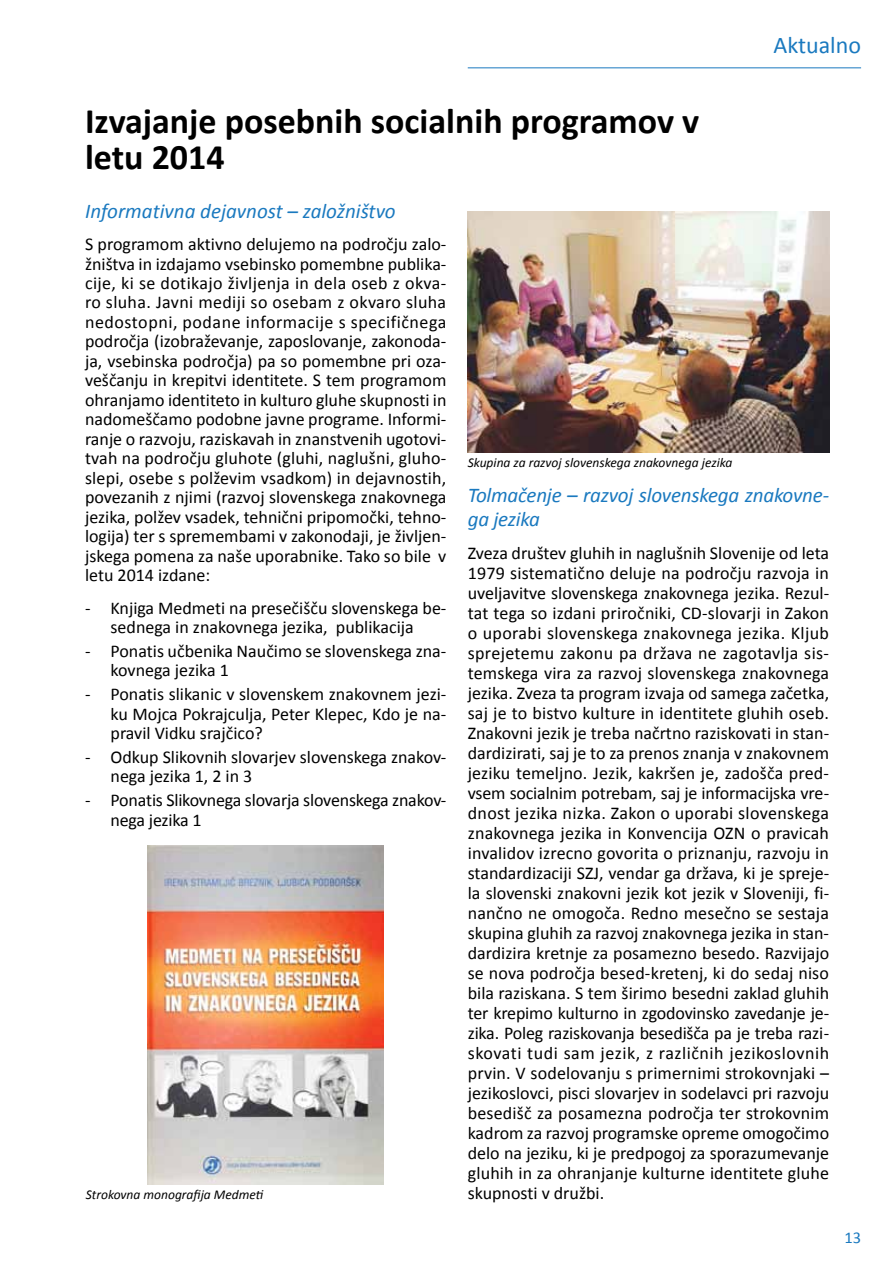
<style>
.page{position:relative;width:893px;height:1263px;background:#fff}
.page>*{position:absolute;margin:0;border:0;box-sizing:border-box;transform-origin:0 0}
.t1{font:700 36px/36px "Calibri";color:#000}
.t2{font:24px "Calibri";color:#1a79bf}
.t3{font:italic 21px/24.5px "Calibri";letter-spacing:-.01em;color:#1a79bf}
.t4{font:18px/20px "Calibri";color:#000;text-align:justify}
.t5{font:16.5px "Calibri";color:#1a79bf}
.t6{font:italic 13.5px "Calibri";color:#000}
</style>
<div class="page">
<hr style="left:468px;top:68px;width:393px;height:1px;background:#1a79bf">
<img style="left:148px;top:845px;width:236px;height:339px">
<img style="left:468px;top:212px;width:361px;height:241px">
<h2 class="t2" style="left:773px;top:30px;width:89px">Aktualno</h2>
<h1 class="t1" style="left:85px;top:103px;width:616px">Izvajanje posebnih socialnih programov v letu 2014</h1>
<p class="t3" style="left:85px;top:198px;width:312px">Informativna dejavnost – založništvo</p>
<p class="t4" style="left:85px;top:234px;width:363px;line-height:19.5px">S programom aktivno delujemo na področju zalo&shy;žništva in izdajamo vsebinsko pomembne publika&shy;cije, ki se dotikajo življenja in dela oseb z okva&shy;ro sluha. Javni mediji so osebam z okvaro sluha nedostopni, podane informacije s specifičnega področja (izobraževanje, zaposlovanje, zakonoda&shy;ja, vsebinska področja) pa so pomembne pri oza&shy;veščanju in krepitvi identitete. S tem programom ohranjamo identiteto in kulturo gluhe skupnosti in nadomeščamo podobne javne programe. Informi&shy;ranje o razvoju, raziskavah in znanstvenih ugotovi&shy;tvah na področju gluhote (gluhi, naglušni, gluho&shy;slepi, osebe s polževim vsadkom) in dejavnostih, povezanih z njimi (razvoj slovenskega znakovnega jezika, polžev vsadek, tehnični pripomočki, tehno&shy;logija) ter s spremembami v zakonodaji, je življen&shy;jskega pomena za naše uporabnike. Tako so bile v letu 2014 izdane:</p>
<p class="t4" style="left:85px;top:598px;width:363px;line-height:19.5px;text-align:center">- Knjiga Medmeti na presečišču slovenskega be&shy;sednega in znakovnega jezika, publikacija</p>
<p class="t4" style="left:111px;top:641px;width:337px;line-height:19.5px;text-indent:-26px">- Ponatis učbenika Naučimo se slovenskega zna&shy;kovnega jezika 1</p>
<p class="t4" style="left:111px;top:684px;width:337px;line-height:19.5px;text-indent:-26px">- Ponatis slikanic v slovenskem znakovnem jezi&shy;ku Mojca Pokrajculja, Peter Klepec, Kdo je na&shy;pravil Vidku srajčico?</p>
<p class="t4" style="left:111px;top:747px;width:337px;line-height:19.5px;text-indent:-26px">- Odkup Slikovnih slovarjev slovenskega znakov&shy;nega jezika 1, 2 in 3</p>
<p class="t4" style="left:111px;top:790px;width:337px;line-height:19.5px;text-indent:-26px">- Ponatis Slikovnega slovarja slovenskega znakov&shy;nega jezika 1</p>
<p class="t6" style="left:468px;top:453px;width:266px">Skupina za razvoj slovenskega znakovnega jezika</p>
<p class="t3" style="left:468px;top:482px;width:363px">Tolmačenje – razvoj slovenskega znakovne&shy;ga jezika</p>
<p class="t4" style="left:468px;top:543px;width:363px">Zveza društev gluhih in naglušnih Slovenije od leta 1979 sistematično deluje na področju razvoja in uveljavitve slovenskega znakovnega jezika. Rezul&shy;tat tega so izdani priročniki, CD-slovarji in Zakon o uporabi slovenskega znakovnega jezika. Kljub sprejetemu zakonu pa država ne zagotavlja sis&shy;temskega vira za razvoj slovenskega znakovnega jezika. Zveza ta program izvaja od samega začetka, saj je to bistvo kulture in identitete gluhih oseb.<br>Znakovni jezik je treba načrtno raziskovati in stan&shy;dardizirati, saj je to za prenos znanja v znakovnem jeziku temeljno. Jezik, kakršen je, zadošča pred&shy;vsem socialnim potrebam, saj je informacijska vre&shy;dnost jezika nizka. Zakon o uporabi slovenskega znakovnega jezika in Konvencija OZN o pravicah invalidov izrecno govorita o priznanju, razvoju in standardizaciji SZJ, vendar ga država, ki je spreje&shy;la slovenski znakovni jezik kot jezik v Sloveniji, fi&shy;nančno ne omogoča. Redno mesečno se sestaja skupina gluhih za razvoj znakovnega jezika in stan&shy;dardizira kretnje za posamezno besedo. Razvijajo se nova področja besed-kretenj, ki do sedaj niso bila raziskana. S tem širimo besedni zaklad gluhih ter krepimo kulturno in zgodovinsko zavedanje je&shy;zika. Poleg raziskovanja besedišča pa je treba razi&shy;skovati tudi sam jezik, z različnih jezikoslovnih prvin. V sodelovanju s primernimi strokovnjaki – jezikoslovci, pisci slovarjev in sodelavci pri razvoju besedišč za posamezna področja ter strokovnim kadrom za razvoj programske opreme omogočimo delo na jeziku, ki je predpogoj za sporazumevanje gluhih in za ohranjanje kulturne identitete gluhe</p>
<p class="t6" style="left:86px;top:1185px;width:179px">Strokovna monografija Medmeti</p>
<p class="t4" style="left:468px;top:1183px;width:138px">skupnosti v družbi.</p>
<p class="t5" style="left:844px;top:1227px;width:18px">13</p>
</div>
